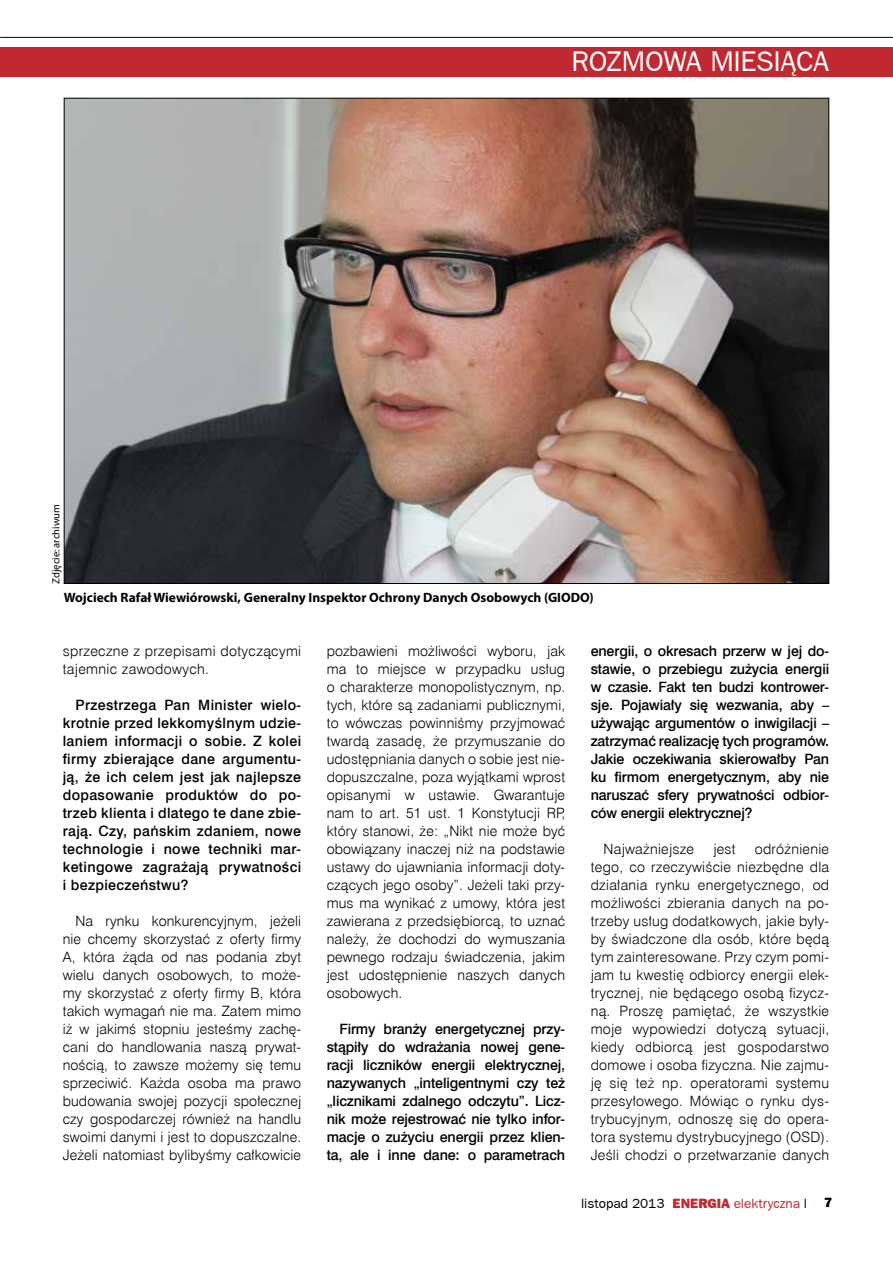
<style>
.page{position:relative;width:893px;height:1263px;background:#fff}
.page>*{position:absolute;margin:0;border:0;box-sizing:border-box;transform-origin:0 0}
.t1{font:28.5px "Frankfurt Gothic";letter-spacing:-.015em;color:#fff}
.t2{font:14.25px/18px "Swis 721 Lt EU";letter-spacing:.02em;color:#000;text-align:justify}
.t3{font:14.25px/18px "Swis 721 Md EU";letter-spacing:-.01em;color:#000;text-align:justify}
.t4{font:700 13.5px "Myriad Pro";color:#000}
.t5{font:13.5px "Frankfurt Gothic";color:#000}
.t6{font:800 13.5px "Frankfurt Gothic";color:#000}
.t7{font:10.5px "Myriad Pro";color:#000}
.s1{font-weight:800;color:#c12832}
.s2{color:#c12832}
</style>
<div class="page">
<hr style="left:0;top:47px;width:1px;height:30px;background:#c12832">
<div style="left:1px;top:47px;width:892px;height:30px;background:#c12832"></div>
<hr style="left:1px;top:37px;width:892px;height:1px;background:#000">
<img style="left:66px;top:100px;width:761px;height:482px">
<p class="t7" style="left:50px;top:584px;width:81px;rotate:-90deg">Zdjęcie: archiwum</p>
<h1 class="t1" style="left:571px;top:46px;width:259px">ROZMOWA MIESIĄCA</h1>
<p class="t4" style="left:64px;top:588px;width:532px">Wojciech Rafał Wiewiórowski, Generalny Inspektor Ochrony Danych Osobowych (GIODO)</p>
<p class="t2" style="left:63px;top:642px;width:240px">sprzeczne z przepisami dotyczącymi tajemnic zawodowych.</p>
<p class="t3" style="left:63px;top:697px;width:240px;text-indent:13px">Przestrzega Pan Minister wielo&shy;krotnie przed lekkomyślnym udzie&shy;laniem informacji o sobie. Z kolei firmy zbierające dane argumentu&shy;ją, że ich celem jest jak najlepsze dopasowanie produktów do po&shy;trzeb klienta i dlatego te dane zbie&shy;rają. Czy, pańskim zdaniem, nowe technologie i nowe techniki mar&shy;ketingowe zagrażają prywatności i bezpieczeństwu?</p>
<p class="t2" style="left:63px;top:912px;width:240px;text-indent:13px">Na rynku konkurencyjnym, jeżeli nie chcemy skorzystać z oferty firmy A, która żąda od nas podania zbyt wielu danych osobowych, to może&shy;my skorzystać z oferty firmy B, która takich wymagań nie ma. Zatem mimo iż w jakimś stopniu jesteśmy zachę&shy;cani do handlowania naszą prywat&shy;nością, to zawsze możemy się temu sprzeciwić. Każda osoba ma prawo budowania swojej pozycji społecznej czy gospodarczej również na handlu swoimi danymi i jest to dopuszczalne.<br>Jeżeli natomiast bylibyśmy całkowicie</p>
<p class="t2" style="left:327px;top:642px;width:240px">pozbawieni możliwości wyboru, jak ma to miejsce w przypadku usług o charakterze monopolistycznym, np. tych, które są zadaniami publicznymi, to wówczas powinniśmy przyjmować twardą zasadę, że przymuszanie do udostępniania danych o sobie jest nie&shy;dopuszczalne, poza wyjątkami wprost opisanymi w ustawie. Gwarantuje nam to art. 51 ust. 1 Konstytucji RP, który stanowi, że: „Nikt nie może być obowiązany inaczej niż na podstawie ustawy do ujawniania informacji doty&shy;czących jego osoby”. Jeżeli taki przy&shy;mus ma wynikać z umowy, która jest zawierana z przedsiębiorcą, to uznać należy, że dochodzi do wymuszania pewnego rodzaju świadczenia, jakim jest udostępnienie naszych danych osobowych.</p>
<p class="t3" style="left:327px;top:1020px;width:240px;text-indent:13px">Firmy branży energetycznej przy&shy;stąpiły do wdrażania nowej gene&shy;racji liczników energii elektrycznej, nazywanych „inteligentnymi czy też „licznikami zdalnego odczytu”. Licz&shy;nik może rejestrować nie tylko infor&shy;macje o zużyciu energii przez klien&shy;ta, ale i inne dane: o parametrach</p>
<p class="t3" style="left:591px;top:642px;width:240px">energii, o okresach przerw w jej do&shy;stawie, o przebiegu zużycia energii w czasie. Fakt ten budzi kontrower&shy;sje. Pojawiały się wezwania, aby – używając argumentów o inwigilacji – zatrzymać realizację tych programów.<br>Jakie oczekiwania skierowałby Pan ku firmom energetycznym, aby nie naruszać sfery prywatności odbior&shy;ców energii elektrycznej?</p>
<p class="t2" style="left:603px;top:840px;width:92px">Najważniejsze</p>
<p class="t2" style="left:713px;top:840px;width:24px">jest</p>
<p class="t2" style="left:591px;top:840px;width:240px;text-indent:164px">odróżnienie tego, co rzeczywiście niezbędne dla działania rynku energetycznego, od możliwości zbierania danych na po&shy;trzeby usług dodatkowych, jakie były&shy;by świadczone dla osób, które będą tym zainteresowane. Przy czym pomi&shy;jam tu kwestię odbiorcy energii elek&shy;trycznej, nie będącego osobą fizycz&shy;ną. Proszę pamiętać, że wszystkie moje wypowiedzi dotyczą sytuacji, kiedy odbiorcą jest gospodarstwo domowe i osoba fizyczna. Nie zajmu&shy;ję się też np. operatorami systemu przesyłowego. Mówiąc o rynku dys&shy;trybucyjnym, odnoszę się do opera&shy;tora systemu dystrybucyjnego (OSD).<br>Jeśli chodzi o przetwarzanie danych</p>
<p class="t5" style="left:581px;top:1196px;width:228px">listopad 2013 <span class="s1">ENERGIA</span> <span class="s2">elektryczna</span> l</p>
<p class="t6" style="left:824px;top:1194px;width:10px">7</p>
</div>
